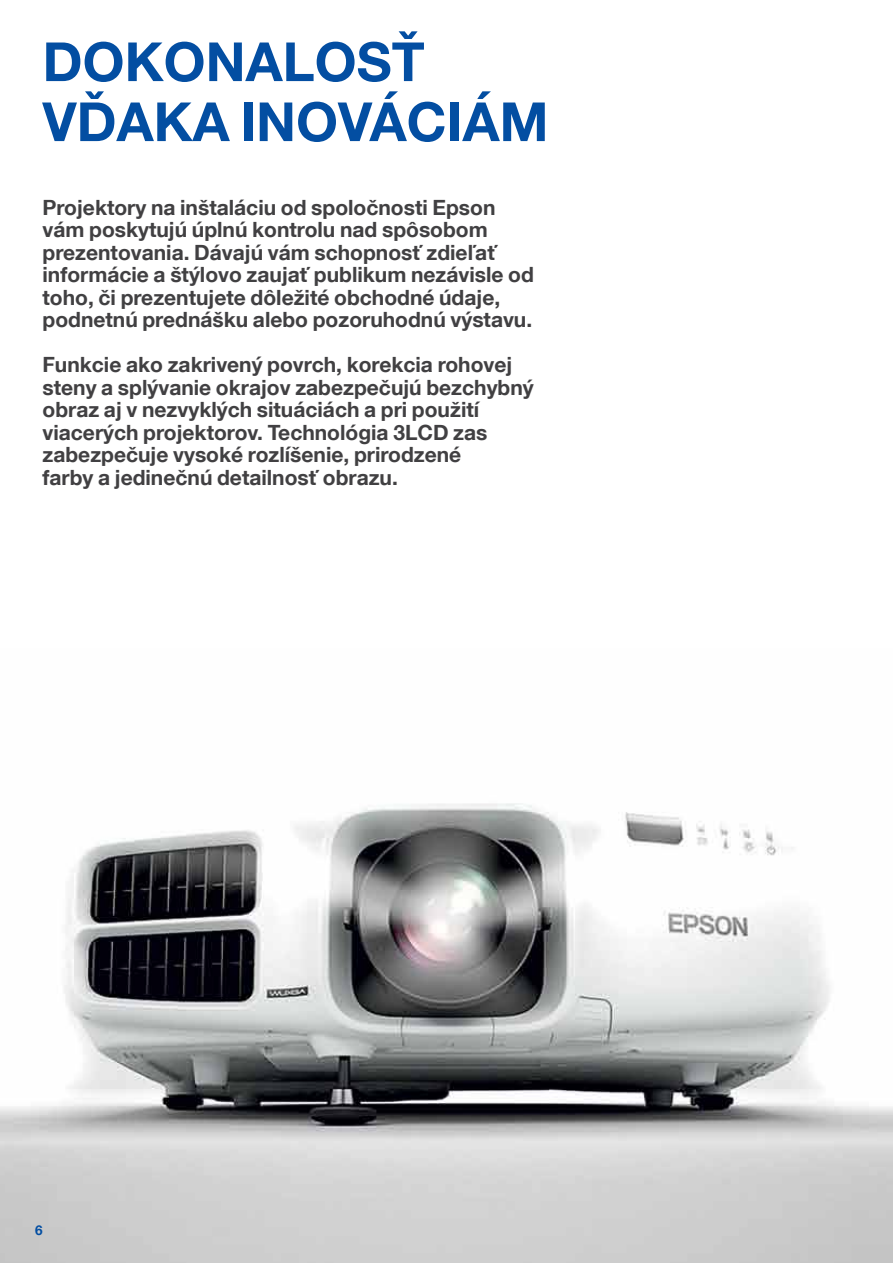
<style>
.page{position:relative;width:893px;height:1263px;background:#fff}
.page>*{position:absolute;margin:0;border:0;box-sizing:border-box;transform-origin:0 0}
.t1{font:700 54px/60px "Helvetica Neue LT Com";color:#034ea2}
.t2{font:700 21px/22.5px "Helvetica Neue LT Com";color:#414042}
.t3{font:700 13.5px "Helvetica Neue LT Com";color:#034ea2}
</style>
<div class="page">
<img style="left:0;top:803px;width:893px;height:460px">
<h1 class="t1" style="left:43px;top:30px;width:507px">DOKONALOSŤ<br>VĎAKA INOVÁCIÁM</h1>
<p class="t2" style="left:43px;top:195px;width:493px">Projektory na inštaláciu od spoločnosti Epson vám poskytujú úplnú kontrolu nad spôsobom prezentovania. Dávajú vám schopnosť zdieľať informácie a štýlovo zaujať publikum nezávisle od toho, či prezentujete dôležité obchodné údaje, podnetnú prednášku alebo pozoruhodnú výstavu.</p>
<p class="t2" style="left:43px;top:353px;width:493px">Funkcie ako zakrivený povrch, korekcia rohovej steny a splývanie okrajov zabezpečujú bezchybný obraz aj v nezvyklých situáciách a pri použití viacerých projektorov. Technológia 3LCD zas zabezpečuje vysoké rozlíšenie, prirodzené<br>farby a jedinečnú detailnosť obrazu.</p>
<p class="t3" style="left:35px;top:1222px;width:9px">6</p>
</div>
